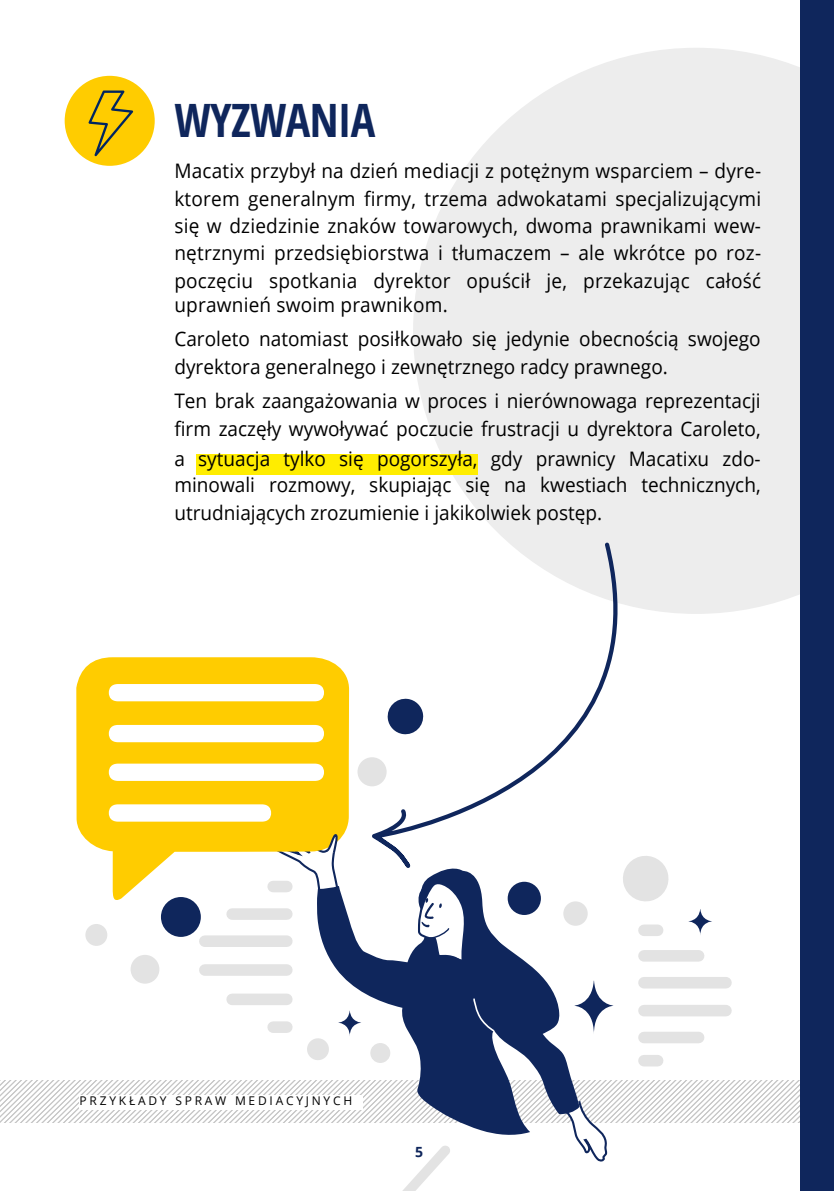
<style>
.page{position:relative;width:834px;height:1191px;background:#fff}
.page>*{position:absolute;margin:0;border:0;box-sizing:border-box;transform-origin:0 0}
.t1{font:700 condensed 46px "Open Sans";letter-spacing:-.015em;color:#0f265c}
.t2{font:20px/27.4px "Open Sans";color:#000;scale:.95 1}
.t3{font:700 14px "Open Sans";color:#0f265c}
.t4{font:12px "Open Sans";letter-spacing:.23em;color:#000}
.s1{font-style:inherit}
</style>
<div class="page">
<svg style="left:413px;top:48px;width:386px;height:566px;background:#efefef"></svg>
<div style="left:799px;top:0;width:34px;height:1191px;background:#0f265c"></div>
<svg style="left:0;top:1080px;width:799px;height:42px"></svg>
<div style="left:80px;top:1095px;width:283px;height:15px;background:#fff"></div>
<svg style="left:402px;top:1163px;width:38px;height:28px"></svg>
<svg style="left:375px;top:540px;width:292px;height:283px"></svg>
<svg style="left:267px;top:823px;width:342px;height:340px"></svg>
<svg style="left:317px;top:903px;width:262px;height:233px"></svg>
<svg style="left:76px;top:657px;width:273px;height:246px;fill:#fc0"></svg>
<svg style="left:109px;top:684px;width:215px;height:137px"></svg>
<div style="left:205px;top:935px;width:82px;height:12px;background:#e3e3e3"></div>
<div style="left:205px;top:964px;width:82px;height:11px;background:#e3e3e3"></div>
<div style="left:232px;top:908px;width:55px;height:12px;background:#e3e3e3"></div>
<div style="left:232px;top:993px;width:55px;height:12px;background:#e3e3e3"></div>
<div style="left:273px;top:880px;width:14px;height:12px;background:#e3e3e3"></div>
<div style="left:273px;top:1021px;width:14px;height:12px;background:#e3e3e3"></div>
<div style="left:644px;top:977px;width:81px;height:11px;background:#e3e3e3"></div>
<div style="left:644px;top:1004px;width:81px;height:12px;background:#e3e3e3"></div>
<div style="left:644px;top:950px;width:54px;height:11px;background:#e3e3e3"></div>
<div style="left:644px;top:1031px;width:54px;height:12px;background:#e3e3e3"></div>
<div style="left:644px;top:924px;width:13px;height:12px;background:#e3e3e3"></div>
<div style="left:644px;top:1055px;width:13px;height:11px;background:#e3e3e3"></div>
<svg style="left:386px;top:697px;width:38px;height:38px"></svg>
<div style="left:161px;top:897px;width:40px;height:40px;background:#0f265c;border-radius:50%"></div>
<div style="left:370px;top:1043px;width:20px;height:20px;background:#e3e3e3;border-radius:50%"></div>
<div style="left:130px;top:955px;width:29px;height:28px;background:#e3e3e3;border-radius:50%"></div>
<div style="left:85px;top:924px;width:22px;height:22px;background:#e3e3e3;border-radius:50%"></div>
<svg style="left:306px;top:1037px;width:24px;height:24px"></svg>
<div style="left:357px;top:757px;width:29px;height:29px;background:#e3e3e3;border-radius:50%"></div>
<svg style="left:623px;top:856px;width:46px;height:46px"></svg>
<svg style="left:338px;top:862px;width:276px;height:176px"></svg>
<svg style="left:687px;top:909px;width:25px;height:26px"></svg>
<svg style="left:324px;top:832px;width:14px;height:22px"></svg>
<div style="left:196px;top:454px;width:282px;height:21px;background:#ffed00"></div>
<div style="left:65px;top:76px;width:90px;height:90px;background:#fc0;border-radius:50%"></div>
<svg style="left:88px;top:90px;width:45px;height:66px"></svg>
<h1 class="t1" style="left:174px;top:88px;width:203px">WYZWANIA</h1>
<p class="t2" style="left:174px;top:157px;width:619px;text-align:justify">Macatix przybył na dzień mediacji z potężnym wsparciem <span class="s1">–</span> dyre&shy;ktorem generalnym firmy, trzema adwokatami <span class="s1">specjalizu</span>jącymi się w dziedzinie znaków towarowych, dwoma <span class="s1">prawni</span>kami wew&shy;nętrznymi przedsiębiorstwa i tłumaczem – ale wkrótce po roz&shy;poczęciu spotkania dyrektor opuścił je, przekazując całość</p>
<p class="t2" style="left:174px;top:287px;width:618px;line-height:34px">uprawnień swoim prawnikom.<br>Caroleto natomiast posiłkowało się jedynie obecnością swojego</p>
<p class="t2" style="left:174px;top:349px;width:618px;line-height:34px">dyrektora generalnego i zewnętrznego radcy prawnego.<br>Ten brak zaangażowania w proces i nierównowaga reprezentacji</p>
<p class="t2" style="left:174px;top:413px;width:618px;line-height:30.2px">firm zaczęły wywoływać poczucie frustracji u dyrektora Caroleto, a sytuacja tylko się pogorszyła, gdy prawnicy Macatixu zdo<span class="s1">-</span></p>
<p class="t2" style="left:174px;top:470px;width:618px;line-height:28px">minowali rozmowy, skupiając się na kwestiach technicznych, utrudniających zrozumienie i jakikolwiek postęp.</p>
<p class="t4" style="left:80px;top:1092px;width:274px">PRZYKŁADY SPRAW MEDIACYJNYCH</p>
<p class="t3" style="left:415px;top:1142px;width:10px">5</p>
</div>
